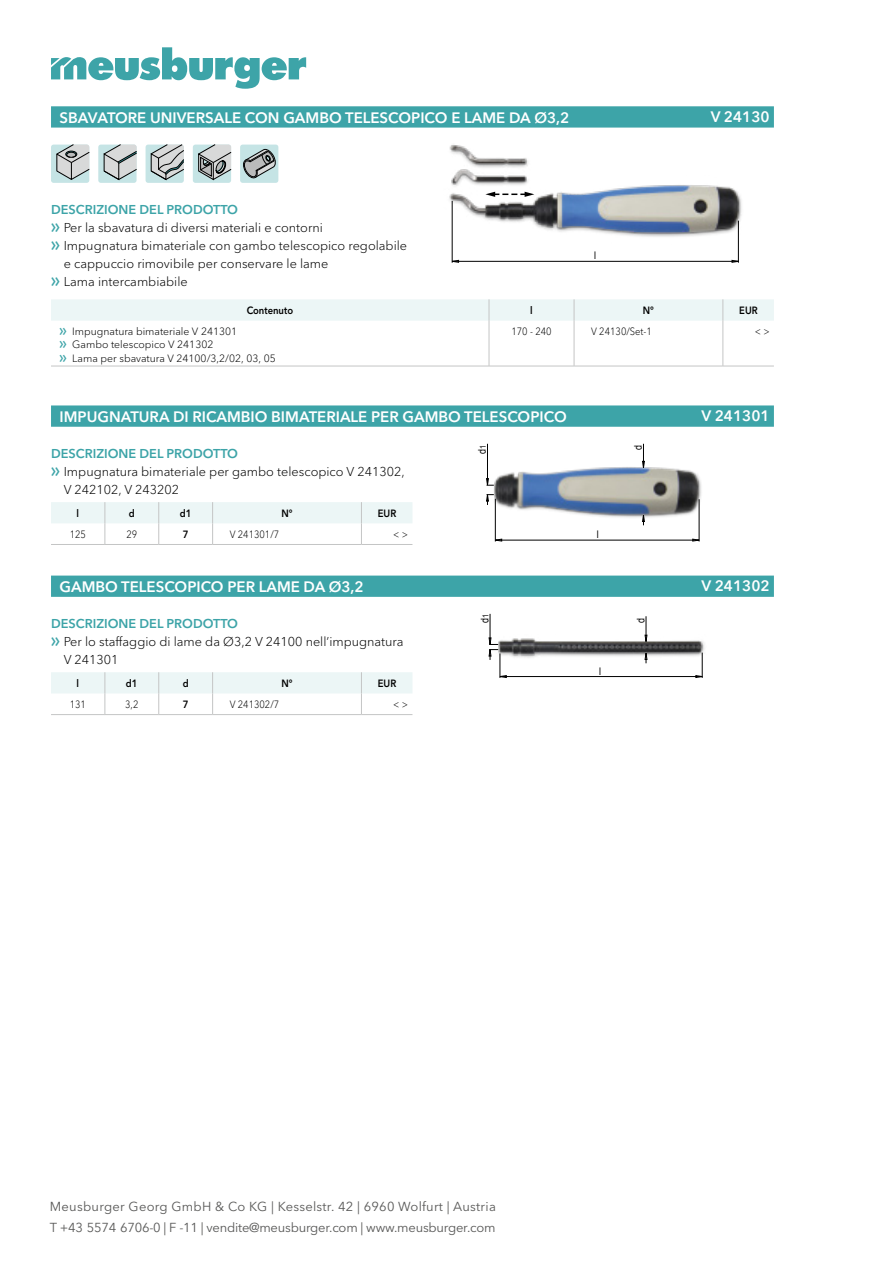
<style>
.page{position:relative;width:893px;height:1263px;background:#fff}
.page>*{position:absolute;margin:0;border:0;box-sizing:border-box;transform-origin:0 0}
.t1{font:600 15px "Avenir Next W1 G";color:#fff}
.t2{font:12.9px/20.7px "Avenir Next W1 G";letter-spacing:-.005em;color:#585857}
.t3{font:300 12.75px "Avenir Next W1 G";color:#000}
.t4{font:600 12.75px "Avenir Next W1 G";color:#3da4a8}
.t5{font:300 10.5px/13.5px "Avenir Next W1 G";color:#000}
.t6{font:300 10.5px "Avenir Next W1 G";color:#000;scale:.9 1}
.t7{font:600 10.5px "Avenir Next W1 G";color:#000;scale:.9 1}
.t8{font:10.5px "Arial";color:#000;scale:.85 1}
.t9{font:8.25px "Arial";color:#000;scale:.85 1}
.s1{font-family:"Meusburger Sonderzeichen";font-weight:400;color:#3da4a8}
.s2{font-size:8.25px}
</style>
<div class="page">
<svg style="left:51px;top:47px;width:255px;height:42px"></svg>
<svg style="left:51px;top:106px;width:723px;height:22px;background:#43a7aa"></svg>
<div style="left:51px;top:145px;width:38px;height:38px;background:#c5e4e5;border-radius:3px"></div>
<svg style="left:56px;top:145px;width:33px;height:35px"></svg>
<div style="left:98px;top:145px;width:39px;height:38px;background:#c5e4e5;border-radius:3px"></div>
<svg style="left:104px;top:145px;width:33px;height:35px"></svg>
<div style="left:146px;top:145px;width:38px;height:38px;background:#c5e4e5;border-radius:3px"></div>
<svg style="left:151px;top:145px;width:33px;height:35px"></svg>
<div style="left:193px;top:145px;width:38px;height:38px;background:#c5e4e5;border-radius:3px"></div>
<svg style="left:198px;top:145px;width:33px;height:35px"></svg>
<div style="left:240px;top:145px;width:38px;height:38px;background:#c5e4e5;border-radius:3px"></div>
<svg style="left:243px;top:149px;width:33px;height:30px"></svg>
<img style="left:449px;top:185px;width:293px;height:78px">
<img style="left:449px;top:145px;width:83px;height:49px">
<svg style="left:485px;top:192px;width:49px;height:5px"></svg>
<svg style="left:732px;top:260px;width:6px;height:3px"></svg>
<svg style="left:453px;top:260px;width:6px;height:3px"></svg>
<hr style="left:452px;top:261px;width:286px;height:1px;background:#000">
<hr style="left:452px;top:201px;width:1px;height:62px;background:#000">
<hr style="left:738px;top:221px;width:1px;height:42px;background:#000">
<div style="left:51px;top:299px;width:723px;height:22px;background:#ecf6f6"></div>
<hr style="left:489px;top:321px;width:1px;height:45px;background:#c4c5c5">
<hr style="left:574px;top:321px;width:1px;height:45px;background:#c4c5c5">
<hr style="left:723px;top:321px;width:1px;height:45px;background:#c4c5c5">
<hr style="left:51px;top:366px;width:438px;height:1px;background:#c4c5c5">
<hr style="left:489px;top:366px;width:85px;height:1px;background:#c4c5c5">
<hr style="left:574px;top:366px;width:149px;height:1px;background:#c4c5c5">
<hr style="left:723px;top:366px;width:51px;height:1px;background:#c4c5c5">
<svg style="left:51px;top:405px;width:723px;height:22px;background:#43a7aa"></svg>
<svg style="left:51px;top:502px;width:361px;height:42px"></svg>
<hr style="left:51px;top:544px;width:54px;height:1px;background:#c4c5c5">
<hr style="left:105px;top:544px;width:54px;height:1px;background:#c4c5c5">
<hr style="left:159px;top:544px;width:54px;height:1px;background:#c4c5c5">
<hr style="left:213px;top:544px;width:148px;height:1px;background:#c4c5c5">
<hr style="left:361px;top:544px;width:51px;height:1px;background:#c4c5c5">
<img style="left:494px;top:467px;width:208px;height:59px">
<hr style="left:495px;top:540px;width:204px;height:1px;background:#000">
<hr style="left:495px;top:499px;width:1px;height:42px;background:#000">
<hr style="left:699px;top:499px;width:1px;height:42px;background:#000">
<svg style="left:642px;top:444px;width:3px;height:24px"></svg>
<svg style="left:642px;top:515px;width:3px;height:10px"></svg>
<hr style="left:487px;top:444px;width:1px;height:41px;background:#000">
<svg style="left:486px;top:478px;width:8px;height:8px"></svg>
<svg style="left:486px;top:494px;width:8px;height:11px"></svg>
<div style="left:51px;top:576px;width:723px;height:21px;background:#3da4a8"></div>
<svg style="left:51px;top:672px;width:361px;height:42px"></svg>
<hr style="left:51px;top:714px;width:54px;height:1px;background:#c4c5c5">
<hr style="left:105px;top:714px;width:54px;height:1px;background:#c4c5c5">
<hr style="left:159px;top:714px;width:54px;height:1px;background:#c4c5c5">
<hr style="left:213px;top:714px;width:148px;height:1px;background:#c4c5c5">
<hr style="left:361px;top:714px;width:51px;height:1px;background:#c4c5c5">
<img style="left:507px;top:635px;width:198px;height:25px">
<hr style="left:500px;top:676px;width:202px;height:1px;background:#000">
<svg style="left:695px;top:653px;width:8px;height:25px"></svg>
<svg style="left:645px;top:616px;width:2px;height:26px"></svg>
<svg style="left:645px;top:653px;width:2px;height:10px"></svg>
<hr style="left:490px;top:614px;width:1px;height:30px;background:#000">
<svg style="left:489px;top:638px;width:18px;height:40px"></svg>
<p class="t1" style="left:60px;top:108px;width:511px">SBAVATORE UNIVERSALE CON GAMBO TELESCOPICO E LAME DA Ø3,2</p>
<p class="t1" style="left:711px;top:108px;width:60px">V 24130</p>
<p class="t4" style="left:51px;top:202px;width:189px">DESCRIZIONE DEL PRODOTTO</p>
<p class="t3" style="left:51px;top:220px;width:273px"><span class="s1">f</span> Per la sbavatura di diversi materiali e contorni</p>
<p class="t3" style="left:51px;top:238px;width:358px"><span class="s1">f</span> Impugnatura bimateriale con gambo telescopico regolabile</p>
<p class="t3" style="left:64px;top:256px;width:266px">e cappuccio rimovibile per conservare le lame</p>
<p class="t3" style="left:51px;top:274px;width:138px"><span class="s1">f</span> Lama intercambiabile</p>
<p class="t8" style="left:594px;top:249px;width:4px">l</p>
<p class="t7" style="left:247px;top:304px;width:53px">Contenuto</p>
<p class="t7" style="left:530px;top:304px;width:4px">l</p>
<p class="t7" style="left:643px;top:304px;width:14px">N°</p>
<p class="t7" style="left:739px;top:304px;width:22px">EUR</p>
<p class="t5" style="left:60px;top:324px;width:218px"><span class="s1">f</span> Impugnatura bimateriale V 241301<br><span class="s1">f</span> Gambo telescopico V 241302<br><span class="s1">f</span> Lama per sbavatura V 24100/3,2/02, 03, 05</p>
<p class="t6" style="left:511px;top:325px;width:46px">170 - 240</p>
<p class="t6" style="left:591px;top:325px;width:69px">V 24130/Set-1</p>
<p class="t6" style="left:755px;top:325px;width:18px">&lt; &gt;</p>
<p class="t1" style="left:60px;top:407px;width:509px">IMPUGNATURA DI RICAMBIO BIMATERIALE PER GAMBO TELESCOPICO</p>
<p class="t1" style="left:701px;top:407px;width:70px">V 241301</p>
<p class="t4" style="left:51px;top:445px;width:189px">DESCRIZIONE DEL PRODOTTO</p>
<p class="t3" style="left:51px;top:464px;width:355px"><span class="s1">f</span> Impugnatura bimateriale per gambo telescopico V 241302,</p>
<p class="t3" style="left:64px;top:482px;width:117px">V 242102, V 243202</p>
<p class="t7" style="left:77px;top:507px;width:4px">l</p>
<p class="t7" style="left:129px;top:507px;width:8px">d</p>
<p class="t7" style="left:180px;top:507px;width:15px">d1</p>
<p class="t7" style="left:281px;top:507px;width:14px">N°</p>
<p class="t7" style="left:378px;top:507px;width:22px">EUR</p>
<p class="t6" style="left:70px;top:528px;width:20px">125</p>
<p class="t6" style="left:126px;top:528px;width:14px">29</p>
<p class="t7" style="left:183px;top:527px;width:8px">7</p>
<p class="t6" style="left:230px;top:528px;width:56px">V 241301/7</p>
<p class="t6" style="left:393px;top:528px;width:18px">&lt; &gt;</p>
<p class="t8" style="left:597px;top:528px;width:4px">l</p>
<p class="t8" style="left:631px;top:450px;width:7px;rotate:-90deg">d</p>
<p class="t8" style="left:475px;top:454px;width:12px;rotate:-90deg">d<span class="s2">1</span></p>
<p class="t1" style="left:60px;top:577px;width:306px">GAMBO TELESCOPICO PER LAME DA Ø3,2</p>
<p class="t1" style="left:701px;top:577px;width:70px">V 241302</p>
<p class="t4" style="left:51px;top:615px;width:189px">DESCRIZIONE DEL PRODOTTO</p>
<p class="t3" style="left:51px;top:634px;width:354px"><span class="s1">f</span> Per lo staffaggio di lame da Ø3,2 V 24100 nell’impugnatura</p>
<p class="t3" style="left:64px;top:652px;width:56px">V 241301</p>
<p class="t7" style="left:77px;top:677px;width:4px">l</p>
<p class="t7" style="left:126px;top:677px;width:15px">d1</p>
<p class="t7" style="left:183px;top:677px;width:8px">d</p>
<p class="t7" style="left:281px;top:677px;width:14px">N°</p>
<p class="t7" style="left:378px;top:677px;width:22px">EUR</p>
<p class="t6" style="left:70px;top:698px;width:20px">131</p>
<p class="t6" style="left:125px;top:698px;width:16px">3,2</p>
<p class="t7" style="left:183px;top:698px;width:8px">7</p>
<p class="t6" style="left:230px;top:698px;width:56px">V 241302/7</p>
<p class="t6" style="left:393px;top:698px;width:18px">&lt; &gt;</p>
<p class="t9" style="left:480px;top:618px;width:6px;rotate:-90deg">1</p>
<p class="t8" style="left:478px;top:623px;width:7px;rotate:-90deg">d</p>
<p class="t8" style="left:634px;top:623px;width:7px;rotate:-90deg">d</p>
<p class="t8" style="left:599px;top:664px;width:4px">l</p>
<p class="t2" style="left:50px;top:1196px;width:448px">Meusburger Georg GmbH &amp; Co KG | Kesselstr. 42 | 6960 Wolfurt | Austria<br>T +43 5574 6706-0 | F -11 | vendite@meusburger.com | www.meusburger.com</p>
</div>
